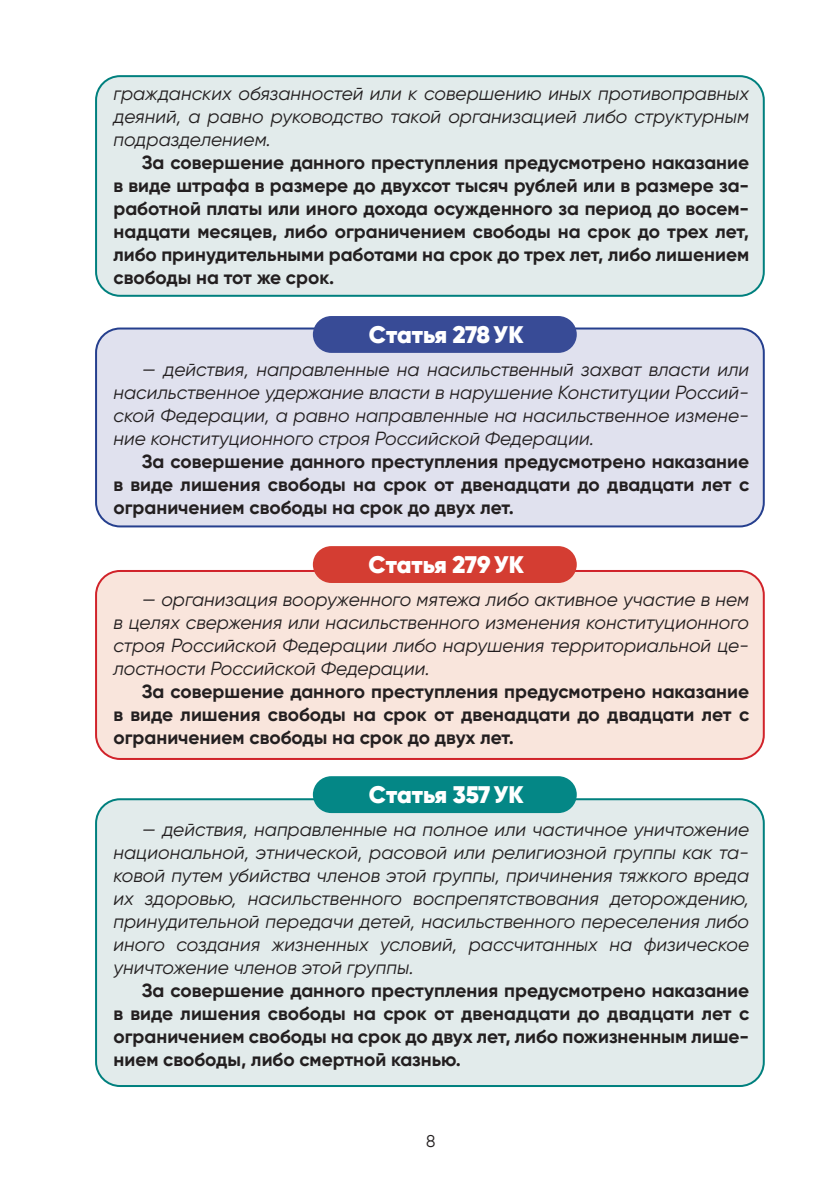
<style>
.page{position:relative;width:840px;height:1191px;background:#fff}
.page>*{position:absolute;margin:0;border:0;box-sizing:border-box;transform-origin:0 0}
.t1{font:900 24px "Gilroy";color:#fff}
.t2{font:italic 19px/23px "Gilroy";color:#231f20;text-align:justify}
.t3{font:700 19px/23px "Gilroy";color:#231f20;text-align:justify}
.t4{font:17px "Gilroy";color:#231f20}
</style>
<div class="page">
<div style="left:96px;top:76px;width:667px;height:220px;background:#e2ebeb;border-radius:24px"></div>
<div style="left:95px;top:75px;width:669px;height:222px;border:2px solid #00807e;border-radius:24px"></div>
<div style="left:96px;top:328px;width:667px;height:198px;background:#e0e1ee;border-radius:24px"></div>
<div style="left:95px;top:327px;width:669px;height:200px;border:2px solid #253f8e;border-radius:24px"></div>
<div style="left:96px;top:571px;width:667px;height:188px;background:#f9e5dc;border-radius:24px"></div>
<div style="left:95px;top:570px;width:669px;height:190px;border:2px solid #d1232a;border-radius:24px"></div>
<div style="left:96px;top:799px;width:667px;height:287px;background:#e2ebeb;border-radius:24px"></div>
<div style="left:95px;top:798px;width:669px;height:289px;border:2px solid #00807e;border-radius:24px"></div>
<div style="left:313px;top:316px;width:263px;height:37px;background:#384b96;border-radius:18px"></div>
<div style="left:313px;top:546px;width:263px;height:37px;background:#d43d32;border-radius:18px"></div>
<div style="left:313px;top:776px;width:263px;height:37px;background:#048786;border-radius:18px"></div>
<p class="t2" style="left:113px;top:82px;width:636px">гражданских обязанностей или к совершению иных противоправных деяний, а равно руководство такой организацией либо структурным подразделением.</p>
<p class="t3" style="left:113px;top:151px;width:636px;text-indent:28px">За совершение данного преступления предусмотрено наказание в виде штрафа в размере до двухсот тысяч рублей или в размере за&shy;работной платы или иного дохода осужденного за период до восем&shy;надцати месяцев, либо ограничением свободы на срок до трех лет, либо принудительными работами на срок до трех лет, либо лишением свободы на тот же срок.</p>
<p class="t1" style="left:368px;top:319px;width:156px">Статья 278УК</p>
<p class="t2" style="left:113px;top:358px;width:636px;text-indent:28px">— действия, направленные на насильственный захват власти или насильственное удержание власти в нарушение Конституции Россий&shy;ской Федерации, а равно направленные на насильственное измене&shy;ние конституционного строя Российской Федерации.</p>
<p class="t3" style="left:113px;top:450px;width:636px;text-indent:28px">За совершение данного преступления предусмотрено наказание в виде лишения свободы на срок от двенадцати до двадцати лет с ограничением свободы на срок до двух лет.</p>
<p class="t1" style="left:368px;top:549px;width:157px">Статья 279УК</p>
<p class="t2" style="left:113px;top:588px;width:636px;text-indent:28px">— организация вооруженного мятежа либо активное участие в нем в целях свержения или насильственного изменения конституционного строя Российской Федерации либо нарушения территориальной це&shy;лостности Российской Федерации.</p>
<p class="t3" style="left:113px;top:680px;width:636px;text-indent:28px">За совершение данного преступления предусмотрено наказание в виде лишения свободы на срок от двенадцати до двадцати лет с ограничением свободы на срок до двух лет.</p>
<p class="t1" style="left:368px;top:779px;width:156px">Статья 357УК</p>
<p class="t2" style="left:113px;top:818px;width:636px;text-indent:28px">— действия, направленные на полное или частичное уничтожение национальной, этнической, расовой или религиозной группы как та&shy;ковой путем убийства членов этой группы, причинения тяжкого вреда их здоровью, насильственного воспрепятствования деторождению, принудительной передачи детей, насильственного переселения либо иного создания жизненных условий, рассчитанных на физическое уничтожение членов этой группы.</p>
<p class="t3" style="left:113px;top:979px;width:636px;text-indent:28px">За совершение данного преступления предусмотрено наказание в виде лишения свободы на срок от двенадцати до двадцати лет с ограничением свободы на срок до двух лет, либо пожизненным лише&shy;нием свободы, либо смертной казнью.</p>
<p class="t4" style="left:426px;top:1131px;width:11px">8</p>
</div>
